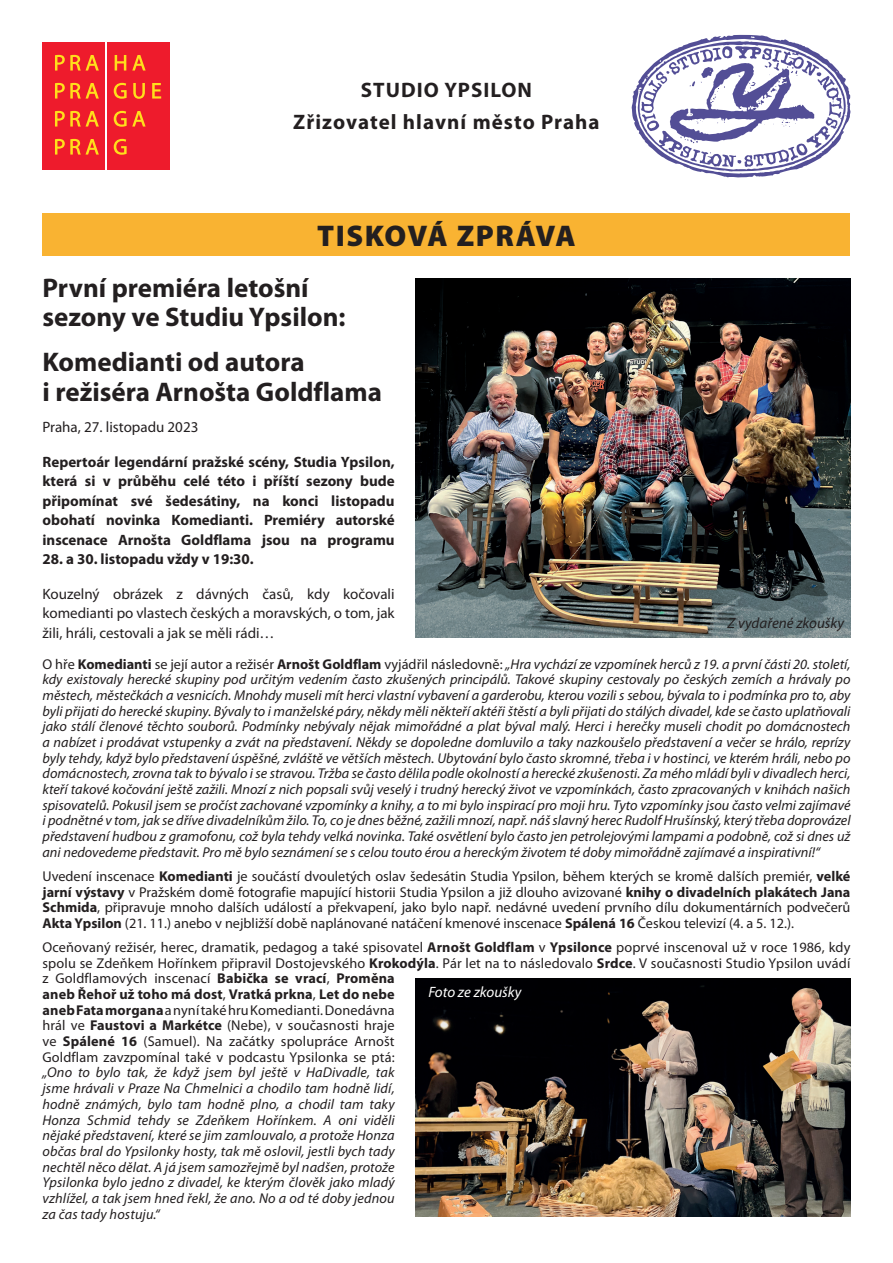
<style>
.page{position:relative;width:893px;height:1263px;background:#fff}
.page>*{position:absolute;margin:0;border:0;box-sizing:border-box;transform-origin:0 0}
.t1{font:900 30px "Myriad Pro";letter-spacing:.05em;color:#231f20}
.t2{font:700 27px/29.7px "Myriad Pro";color:#231f20}
.t3{font:700 21px/31.7px "Myriad Pro";letter-spacing:.05em;color:#231f20;text-align:center}
.t4{font:700 15px/19.5px "Myriad Pro";color:#231f20;text-align:justify}
.t5{font:15px/19.5px "Myriad Pro";color:#231f20;text-align:justify}
.t6{font:italic 15px "Myriad Pro";color:#231f20}
.t7{font:italic 15px "Myriad Pro";color:#fff}
.t8{font:italic 14.25px/15.8px "Myriad Pro";color:#231f20;text-align:justify}
.t9{font:14.25px/15.8px "Myriad Pro";letter-spacing:.01em;color:#231f20;text-align:justify}
.s1{font-style:normal}
.s2{font-weight:700;font-style:normal}
.s3{font-weight:700}
</style>
<div class="page">
<div style="left:43px;top:214px;width:807px;height:42px;background:#f9b332"></div>
<div style="left:43px;top:43px;width:62px;height:127px;background:#ee1b2c"></div>
<div style="left:108px;top:43px;width:62px;height:127px;background:#ee1b2c"></div>
<svg style="left:55px;top:55px;width:44px;height:16px"></svg>
<svg style="left:115px;top:55px;width:11px;height:16px"></svg>
<svg style="left:132px;top:55px;width:14px;height:16px"></svg>
<svg style="left:55px;top:83px;width:44px;height:16px"></svg>
<svg style="left:114px;top:83px;width:13px;height:16px"></svg>
<svg style="left:133px;top:83px;width:12px;height:16px"></svg>
<svg style="left:152px;top:83px;width:9px;height:16px"></svg>
<svg style="left:55px;top:111px;width:44px;height:16px"></svg>
<svg style="left:114px;top:111px;width:32px;height:16px"></svg>
<svg style="left:55px;top:139px;width:44px;height:16px"></svg>
<svg style="left:114px;top:139px;width:13px;height:16px"></svg>
<svg style="left:631px;top:34px;width:220px;height:144px"></svg>
<img style="left:416px;top:279px;width:434px;height:359px">
<img style="left:416px;top:978px;width:434px;height:238px">
<h3 class="t3" style="left:293px;top:74px;width:308px">STUDIO YPSILON<br>Zřizovatel hlavní město Praha</h3>
<h1 class="t1" style="left:317px;top:219px;width:260px">TISKOVÁ ZPRÁVA</h1>
<h2 class="t2" style="left:43px;top:272px;width:305px">První premiéra letošní sezony ve Studiu Ypsilon:</h2>
<h2 class="t2" style="left:43px;top:346px;width:341px">Komedianti od autora<br>i režiséra Arnošta Goldflama</h2>
<p class="t5" style="left:43px;top:417px;width:157px">Praha, 27. listopadu 2023</p>
<p class="t4" style="left:43px;top:451px;width:354px">Repertoár legendární pražské scény, Studia Ypsilon, která si v průběhu celé této i příští sezony bude připomínat své šedesátiny, na konci listopadu obohatí novinka Komedianti. Premiéry autorské inscenace Arnošta Goldflama jsou na programu</p>
<p class="t4" style="left:43px;top:549px;width:213px">28. a 30. listopadu vždy v 19:30.</p>
<p class="t5" style="left:43px;top:584px;width:354px">Kouzelný obrázek z dávných časů, kdy kočovali komedianti po vlastech českých a moravských, o tom, jak žili, hráli, cestovali a jak se měli rádi…</p>
<p class="t8" style="left:43px;top:656px;width:810px"><span class="s1">O hře</span> <span class="s2">Komedianti</span> <span class="s1">se její autor a režisér</span> <span class="s2">Arnošt Goldflam</span> <span class="s1">vyjádřil následovně:</span> „Hra vychází ze vzpomínek herců z 19. a první části 20. století, kdy existovaly herecké skupiny pod určitým vedením často zkušených principálů. Takové skupiny cestovaly po českých zemích a hrávaly po městech, městečkách a vesnicích. Mnohdy museli mít herci vlastní vybavení a garderobu, kterou vozili s sebou, bývala to i podmínka pro to, aby byli přijati do herecké skupiny. Bývaly to i manželské páry, někdy měli někteří aktéři štěstí a byli přijati do stálých divadel, kde se často uplatňovali jako stálí členové těchto souborů. Podmínky nebývaly nějak mimořádné a plat býval malý. Herci i herečky museli chodit po domácnostech a nabízet i prodávat vstupenky a zvát na představení. Někdy se dopoledne domluvilo a taky nazkoušelo představení a večer se hrálo, reprízy byly tehdy, když bylo představení úspěšné, zvláště ve větších městech. Ubytování bylo často skromné, třeba i v hostinci, ve kterém hráli, nebo po domácnostech, zrovna tak to bývalo i se stravou. Tržba se často dělila podle okolností a herecké zkušenosti. Za mého mládí byli v divadlech herci, kteří takové kočování ještě zažili. Mnozí z nich popsali svůj veselý i trudný herecký život ve vzpomínkách, často zpracovaných v knihách našich spisovatelů. Pokusil jsem se pročíst zachované vzpomínky a knihy, a to mi bylo inspirací pro moji hru. Tyto vzpomínky jsou často velmi zajímavé i podnětné v tom, jak se dříve divadelníkům žilo. To, co je dnes běžné, zažili mnozí, např. náš slavný herec Rudolf Hrušínský, který třeba doprovázel představení hudbou z gramofonu, což byla tehdy velká novinka. Také osvětlení bylo často jen petrolejovými lampami a podobně, což si dnes už ani nedovedeme představit. Pro mě bylo seznámení se s celou touto érou a hereckým životem té doby mimořádně zajímavé a inspirativní!“</p>
<p class="t9" style="left:43px;top:868px;width:809px">Uvedení inscenace <span class="s3">Komedianti</span> je součástí dvouletých oslav šedesátin Studia Ypsilon, během kterých se kromě dalších premiér, <span class="s3">velké jarní výstavy</span> v Pražském domě fotografie mapující historii Studia Ypsilon a již dlouho avizované <span class="s3">knihy o divadelních plakátech Jana Schmida</span>, připravuje mnoho dalších událostí a překvapení, jako bylo např. nedávné uvedení prvního dílu dokumentárních podvečerů <span class="s3">Akta Ypsilon</span> (21. 11.) anebo v nejbližší době naplánované natáčení kmenové inscenace <span class="s3">Spálená 16</span> Českou televizí (4. a 5. 12.).</p>
<p class="t9" style="left:43px;top:939px;width:809px;text-align:left">Oceňovaný režisér, herec, dramatik, pedagog a také spisovatel <span class="s3">Arnošt Goldflam</span> v <span class="s3">Ypsilonce</span> poprvé inscenoval už v roce 1986, kdy spolu se Zdeňkem Hořínkem připravil Dostojevského <span class="s3">Krokodýla</span>. Pár let na to následovalo <span class="s3">Srdce</span>. V současnosti Studio Ypsilon uvádí z Goldflamových inscenací <span class="s3">Babička se vrací</span>, <span class="s3">Proměna<br>aneb Řehoř už toho má dost</span>, <span class="s3">Vratká prkna</span>, <span class="s3">Let do nebe<br>aneb Fata morgana</span> a nyní také hru Komedianti. Donedávna<br>hrál ve <span class="s3">Faustovi a Markétce</span> (Nebe), v současnosti hraje<br>ve <span class="s3">Spálené 16</span> (Samuel). Na začátky spolupráce Arnošt<br>Goldflam zavzpomínal také v podcastu Ypsilonka se ptá:</p>
<p class="t8" style="left:43px;top:1065px;width:354px">„Ono to bylo tak, že když jsem byl ještě v HaDivadle, tak jsme hrávali v Praze Na Chmelnici a chodilo tam hodně lidí, hodně známých, bylo tam hodně plno, a chodil tam taky Honza Schmid tehdy se Zdeňkem Hořínkem. A oni viděli nějaké představení, které se jim zamlouvalo, a protože Honza občas bral do Ypsilonky hosty, tak mě oslovil, jestli bych tady nechtěl něco dělat. A já jsem samozřejmě byl nadšen, protože Ypsilonka bylo jedno z divadel, ke kterým člověk jako mladý vzhlížel, a tak jsem hned řekl, že ano. No a od té doby jednou za čas tady hostuju.“</p>
<p class="t6" style="left:727px;top:613px;width:118px">Z vydařené zkoušky</p>
<p class="t7" style="left:428px;top:982px;width:94px">Foto ze zkoušky</p>
</div>
